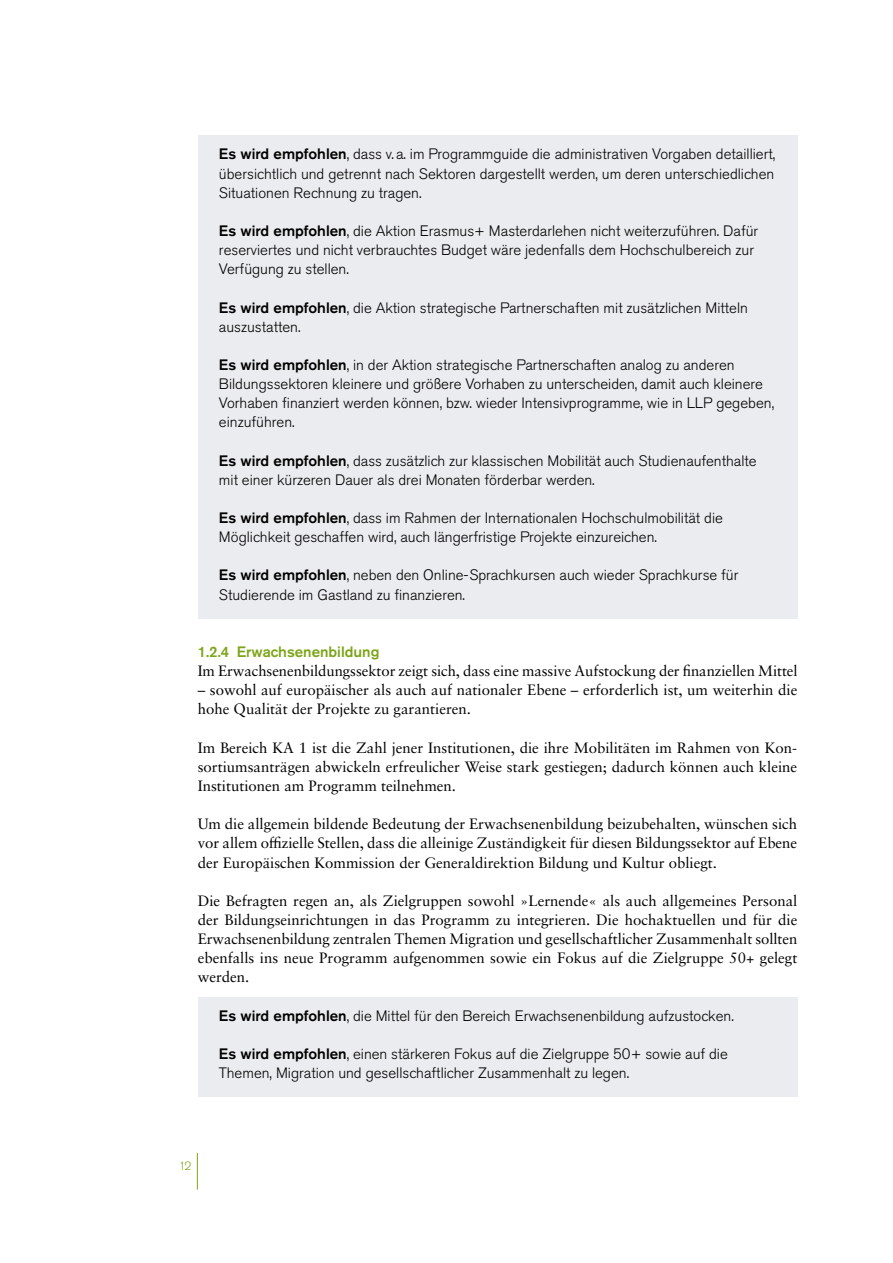
<style>
.page{position:relative;width:893px;height:1263px;background:#fff}
.page>*{position:absolute;margin:0;border:0;box-sizing:border-box;transform-origin:0 0}
.Infokasten_Tipp_Text{font:300 15px/19.2px "Akzidenz Grotesk Pro";color:#000}
.Lauftext{font:15px/19.2px "Sabon LT Pro";color:#000;text-align:justify}
.Infokasten_Tipp_Text_letzter_Absatz{font:300 15px/19.2px "Akzidenz Grotesk Pro";color:#000}
.Überschrift_3_nummeriert{font:500 15px "Akzidenz Grotesk Pro";color:#7da519}
.t1{font:300 12px "Akzidenz Grotesk Pro";color:#7da519}
.s1{font-weight:500}
</style>
<div class="page">
<hr style="left:197px;top:1153px;width:1px;height:36px;background:#7da519">
<div style="left:198px;top:135px;width:599px;height:86px;background:#ebecef"></div>
<div style="left:198px;top:212px;width:599px;height:85px;background:#ebecef"></div>
<div style="left:198px;top:289px;width:599px;height:66px;background:#ebecef"></div>
<div style="left:198px;top:346px;width:599px;height:104px;background:#ebecef"></div>
<div style="left:198px;top:442px;width:599px;height:66px;background:#ebecef"></div>
<div style="left:198px;top:499px;width:599px;height:66px;background:#ebecef"></div>
<div style="left:198px;top:565px;width:599px;height:53px;background:#ebecef"></div>
<div style="left:198px;top:996px;width:599px;height:47px;background:#ebecef"></div>
<div style="left:198px;top:1043px;width:599px;height:54px;background:#ebecef"></div>
<p class="Infokasten_Tipp_Text" style="left:219px;top:145px;width:558px;text-align:justify"><span class="s1">Es wird empfohlen</span>, dass v.a. im Programmguide die administrativen Vorgaben detailliert, übersichtlich und getrennt nach Sektoren dargestellt werden, um deren unterschiedlichen Situationen Rechnung zu tragen.</p>
<p class="Infokasten_Tipp_Text" style="left:219px;top:221px;width:541px"><span class="s1">Es wird empfohlen</span>, die Aktion Erasmus+ Masterdarlehen nicht weiterzuführen. Dafür reserviertes und nicht verbrauchtes Budget wäre jedenfalls dem Hochschulbereich zur<br>Verfügung zu stellen.</p>
<p class="Infokasten_Tipp_Text" style="left:219px;top:298px;width:530px"><span class="s1">Es wird empfohlen</span>, die Aktion strategische Partnerschaften mit zusätzlichen Mitteln auszustatten.</p>
<p class="Infokasten_Tipp_Text" style="left:219px;top:355px;width:557px"><span class="s1">Es wird empfohlen</span>, in der Aktion strategische Partnerschaften analog zu anderen Bildungssektoren kleinere und größere Vorhaben zu unterscheiden, damit auch kleinere Vorhaben finanziert werden können, bzw. wieder Intensivprogramme, wie in LLP gegeben, einzuführen.</p>
<p class="Infokasten_Tipp_Text" style="left:219px;top:451px;width:539px"><span class="s1">Es wird empfohlen</span>, dass zusätzlich zur klassischen Mobilität auch Studienaufenthalte mit einer kürzeren Dauer als drei Monaten förderbar werden.</p>
<p class="Infokasten_Tipp_Text" style="left:219px;top:508px;width:505px"><span class="s1">Es wird empfohlen</span>, dass im Rahmen der Internationalen Hochschulmobilität die<br>Möglichkeit geschaffen wird, auch längerfristige Projekte einzureichen.</p>
<p class="Infokasten_Tipp_Text_letzter_Absatz" style="left:219px;top:566px;width:521px"><span class="s1">Es wird empfohlen</span>, neben den Online-Sprachkursen auch wieder Sprachkurse für<br>Studierende im Gastland zu finanzieren.</p>
<h4 class="Überschrift_3_nummeriert" style="left:198px;top:642px;width:183px">1.2.4 Erwachsenenbildung</h4>
<p class="Lauftext" style="left:198px;top:661px;width:601px">Im Erwachsenenbildungssektor zeigt sich, dass eine massive Aufstockung der finanziellen Mittel</p>
<p class="Lauftext" style="left:198px;top:680px;width:601px">– sowohl auf europäischer als auch auf nationaler Ebene – erforderlich ist, um weiterhin die hohe Qualität der Projekte zu garantieren.</p>
<p class="Lauftext" style="left:198px;top:737px;width:601px">Im Bereich KA 1 ist die Zahl jener Institutionen, die ihre Mobilitäten im Rahmen von Kon&shy;sortiumsanträgen abwickeln erfreulicher Weise stark gestiegen; dadurch können auch kleine Institutionen am Programm teilnehmen.</p>
<p class="Lauftext" style="left:198px;top:814px;width:601px">Um die allgemein bildende Bedeutung der Erwachsenenbildung beizubehalten, wünschen sich vor allem offizielle Stellen, dass die alleinige Zuständigkeit für diesen Bildungssektor auf Ebene der Europäischen Kommission der Generaldirektion Bildung und Kultur obliegt.</p>
<p class="Lauftext" style="left:198px;top:890px;width:601px">Die Befragten regen an, als Zielgruppen sowohl »Lernende« als auch allgemeines Personal der Bildungseinrichtungen in das Programm zu integrieren. Die hochaktuellen und für die Erwachsenenbildung zentralen Themen Migration und gesellschaftlicher Zusammenhalt sollten ebenfalls ins neue Programm aufgenommen sowie ein Fokus auf die Zielgruppe 50+ gelegt werden.</p>
<p class="Infokasten_Tipp_Text" style="left:219px;top:1006px;width:516px"><span class="s1">Es wird empfohlen</span>, die Mittel für den Bereich Erwachsenenbildung aufzustocken.</p>
<p class="Infokasten_Tipp_Text_letzter_Absatz" style="left:219px;top:1044px;width:510px"><span class="s1">Es wird empfohlen</span>, einen stärkeren Fokus auf die Zielgruppe 50+ sowie auf die<br>Themen, Migration und gesellschaftlicher Zusammenhalt zu legen.</p>
<p class="t1" style="left:179px;top:1158px;width:14px">12</p>
</div>
